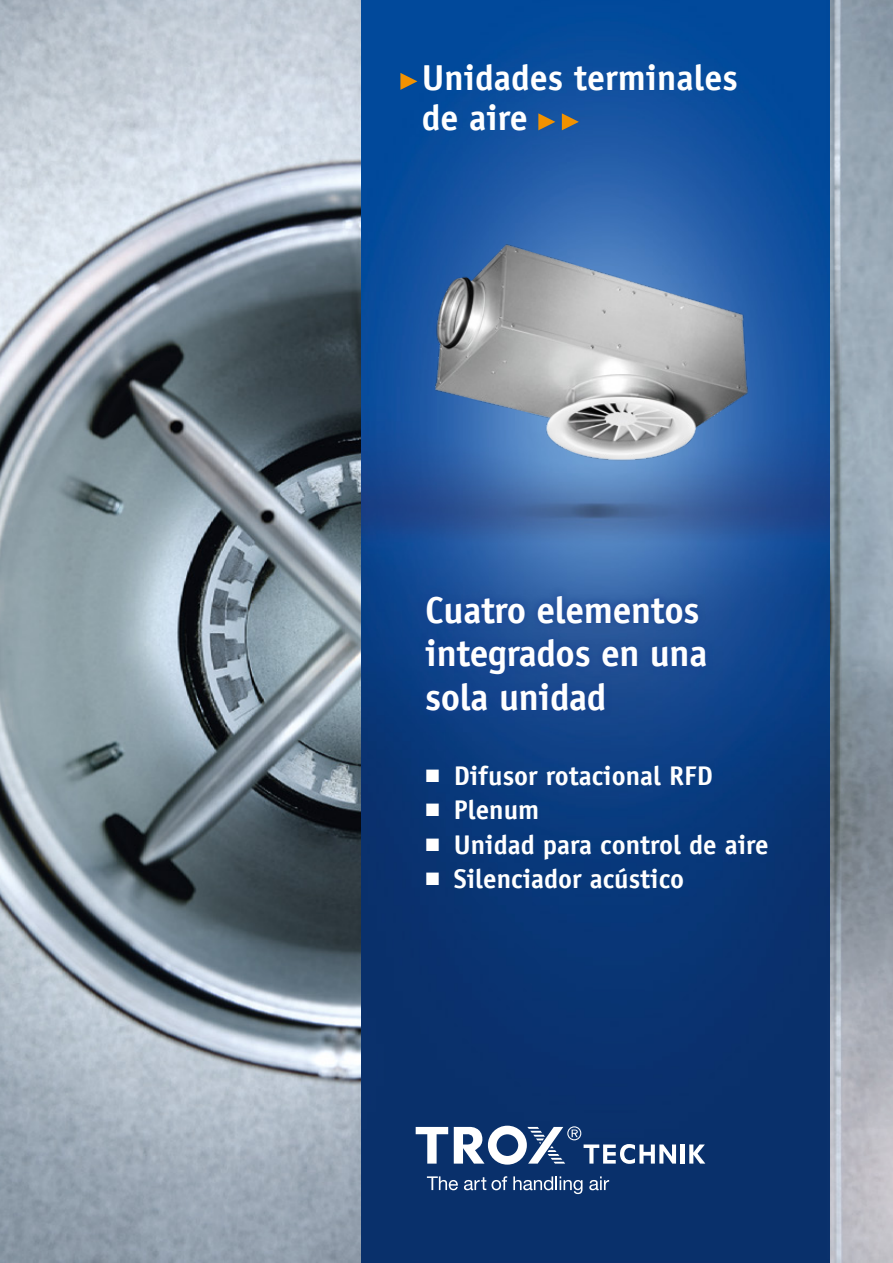
<style>
.page{position:relative;width:893px;height:1263px;background:#fff}
.page>*{position:absolute;margin:0;border:0;box-sizing:border-box;transform-origin:0 0}
.t1{font:700 37.5px/43.5px "TROX Officina Sans";letter-spacing:-.01em;color:#fff}
.t2{font:700 36px/40.5px "TROX Officina Sans";color:#fff}
.t3{font:700 27px "TROX Officina Sans";color:#fff}
.s1{font-family:"TROX Helvetica";font-weight:400;font-size:18px}
</style>
<div class="page">
<img style="left:0;top:0;width:893px;height:1263px">
<img style="left:361px;top:0;width:468px;height:1263px">
<img style="left:429px;top:238px;width:325px;height:227px">
<svg style="left:454px;top:1127px;width:30px;height:36px"></svg>
<svg style="left:427px;top:1176px;width:31px;height:14px"></svg>
<svg style="left:464px;top:1176px;width:43px;height:14px"></svg>
<svg style="left:513px;top:1176px;width:69px;height:18px"></svg>
<svg style="left:589px;top:1176px;width:20px;height:14px"></svg>
<svg style="left:416px;top:1127px;width:32px;height:36px"></svg>
<div style="left:488px;top:1126px;width:39px;height:38px;border:9px solid #fff;border-radius:50%"></div>
<svg style="left:527px;top:1127px;width:38px;height:36px"></svg>
<div style="left:680px;top:1144px;width:5px;height:19px;background:#fff"></div>
<svg style="left:689px;top:1144px;width:16px;height:19px"></svg>
<svg style="left:584px;top:1144px;width:92px;height:20px"></svg>
<svg style="left:572px;top:1129px;width:6px;height:8px"></svg>
<div style="left:567px;top:1126px;width:14px;height:14px;border:1px solid #fff;border-radius:50%"></div>
<svg style="left:418px;top:587px;width:296px;height:131px;background:#1c4b93"></svg>
<svg style="left:400px;top:73px;width:17px;height:17px"></svg>
<svg style="left:538px;top:113px;width:17px;height:17px"></svg>
<svg style="left:562px;top:113px;width:17px;height:17px"></svg>
<h2 class="t2" style="left:422px;top:57px;width:318px">Unidades terminales de aire</h2>
<h1 class="t1" style="left:425px;top:588px;width:284px">Cuatro elementos integrados en una sola unidad</h1>
<p class="t3" style="left:425px;top:759px;width:289px"><span class="s1">■</span> Difusor rotacional RFD</p>
<p class="t3" style="left:425px;top:793px;width:116px"><span class="s1">■</span> Plenum</p>
<p class="t3" style="left:425px;top:828px;width:345px"><span class="s1">■</span> Unidad para control de aire</p>
<p class="t3" style="left:425px;top:862px;width:260px"><span class="s1">■</span> Silenciador acústico</p>
</div>
